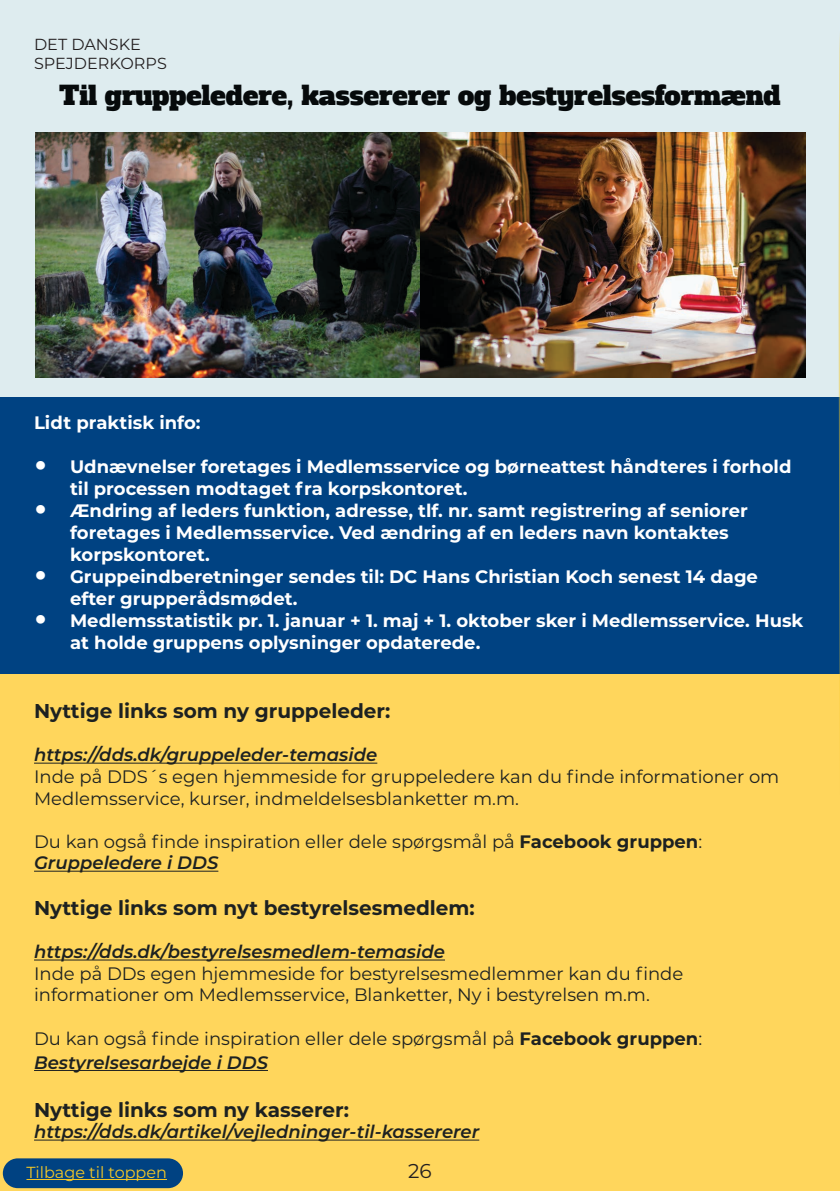
<style>
.page{position:relative;width:840px;height:1191px;background:#fff}
.page>*{position:absolute;margin:0;border:0;box-sizing:border-box;transform-origin:0 0}
.t1{font:26px "Alfa Slab One";color:#060a0b}
.t2{font:700 20px "Montserrat";color:#1d2121}
.t3{font:20px "Montserrat";color:#231f20}
.t4{font:700 18px/22px "Montserrat";color:#fff}
.t5{font:18px/21.6px "Montserrat";color:#1d2121}
.t6{font:italic 600 18px "Montserrat";color:#1d2121}
.t7{font:16px/19.2px "Montserrat";color:#231f20}
.t8{font:16px "Montserrat";color:#f5c826}
.s1{font-family:"Verdana";font-weight:400;font-size:24px}
.s2{font-weight:700}
</style>
<div class="page">
<div style="left:0;top:397px;width:839px;height:277px;background:#004282"></div>
<div style="left:0;top:0;width:839px;height:397px;background:#deecef"></div>
<div style="left:0;top:674px;width:839px;height:517px;background:#ffd65c"></div>
<img style="left:35px;top:132px;width:770px;height:245px">
<hr style="left:34px;top:762px;width:343px;height:1px;background:#1d2121">
<hr style="left:34px;top:870px;width:184px;height:1px;background:#1d2121">
<hr style="left:34px;top:959px;width:411px;height:1px;background:#1d2121">
<hr style="left:34px;top:1070px;width:234px;height:1px;background:#1d2121">
<hr style="left:34px;top:1139px;width:445px;height:1px;background:#1d2121">
<svg style="left:838px;top:119px;width:1px;height:311px"></svg>
<div style="left:3px;top:1158px;width:180px;height:30px;background:#004282;border-radius:15px"></div>
<hr style="left:26px;top:1179px;width:141px;height:1px;background:#f5c826">
<p class="t7" style="left:34px;top:34px;width:134px">DET DANSKE<br>SPEJDERKORPS</p>
<p class="t1" style="left:59px;top:78px;width:722px">Til gruppeledere, kassererer og bestyrelsesformænd</p>
<p class="t4" style="left:34px;top:411px;width:168px">Lidt praktisk info:</p>
<p class="t4" style="left:70px;top:454px;width:722px;text-indent:-36px"><span class="s1">•</span> Udnævnelser foretages i Medlemsservice og børneattest håndteres i forhold til processen modtaget fra korpskontoret.</p>
<p class="t4" style="left:70px;top:498px;width:678px;text-indent:-36px"><span class="s1">•</span> Ændring af leders funktion, adresse, tlf. nr. samt registrering af seniorer foretages i Medlemsservice. Ved ændring af en leders navn kontaktes korpskontoret.</p>
<p class="t4" style="left:70px;top:564px;width:689px;text-indent:-36px"><span class="s1">•</span> Gruppeindberetninger sendes til: DC Hans Christian Koch senest 14 dage efter grupperådsmødet.</p>
<p class="t4" style="left:70px;top:608px;width:734px;text-indent:-36px"><span class="s1">•</span> Medlemsstatistik pr. 1. januar + 1. maj + 1. oktober sker i Medlemsservice. Husk at holde gruppens oplysninger opdaterede.</p>
<p class="t2" style="left:34px;top:696px;width:358px">Nyttige links som ny gruppeleder:</p>
<p class="t6" style="left:34px;top:742px;width:344px">https://dds.dk/gruppeleder-temaside</p>
<p class="t5" style="left:34px;top:765px;width:746px">Inde på DDS´s egen hjemmeside for gruppeledere kan du finde informationer om<br>Medlemsservice, kurser, indmeldelsesblanketter m.m.</p>
<p class="t5" style="left:34px;top:830px;width:669px">Du kan også finde inspiration eller dele spørgsmål på <span class="s2">Facebook gruppen</span>:</p>
<p class="t6" style="left:34px;top:850px;width:186px">Gruppeledere i DDS</p>
<p class="t2" style="left:34px;top:893px;width:442px">Nyttige links som nyt bestyrelsesmedlem:</p>
<p class="t6" style="left:34px;top:939px;width:412px">https://dds.dk/bestyrelsesmedlem-temaside</p>
<p class="t5" style="left:34px;top:962px;width:650px">Inde på DDs egen hjemmeside for bestyrelsesmedlemmer kan du finde informationer om Medlemsservice, Blanketter, Ny i bestyrelsen m.m.</p>
<p class="t5" style="left:34px;top:1026px;width:669px">Du kan også finde inspiration eller dele spørgsmål på <span class="s2">Facebook gruppen</span>:</p>
<p class="t6" style="left:34px;top:1049px;width:235px">Bestyrelsesarbejde i DDS</p>
<p class="t2" style="left:34px;top:1095px;width:316px">Nyttige links som ny kasserer:</p>
<p class="t6" style="left:34px;top:1119px;width:446px">https://dds.dk/artikel/vejledninger-til-kassererer</p>
<p class="t8" style="left:26px;top:1161px;width:142px">Tilbage til toppen</p>
<p class="t3" style="left:408px;top:1156px;width:25px">26</p>
</div>
